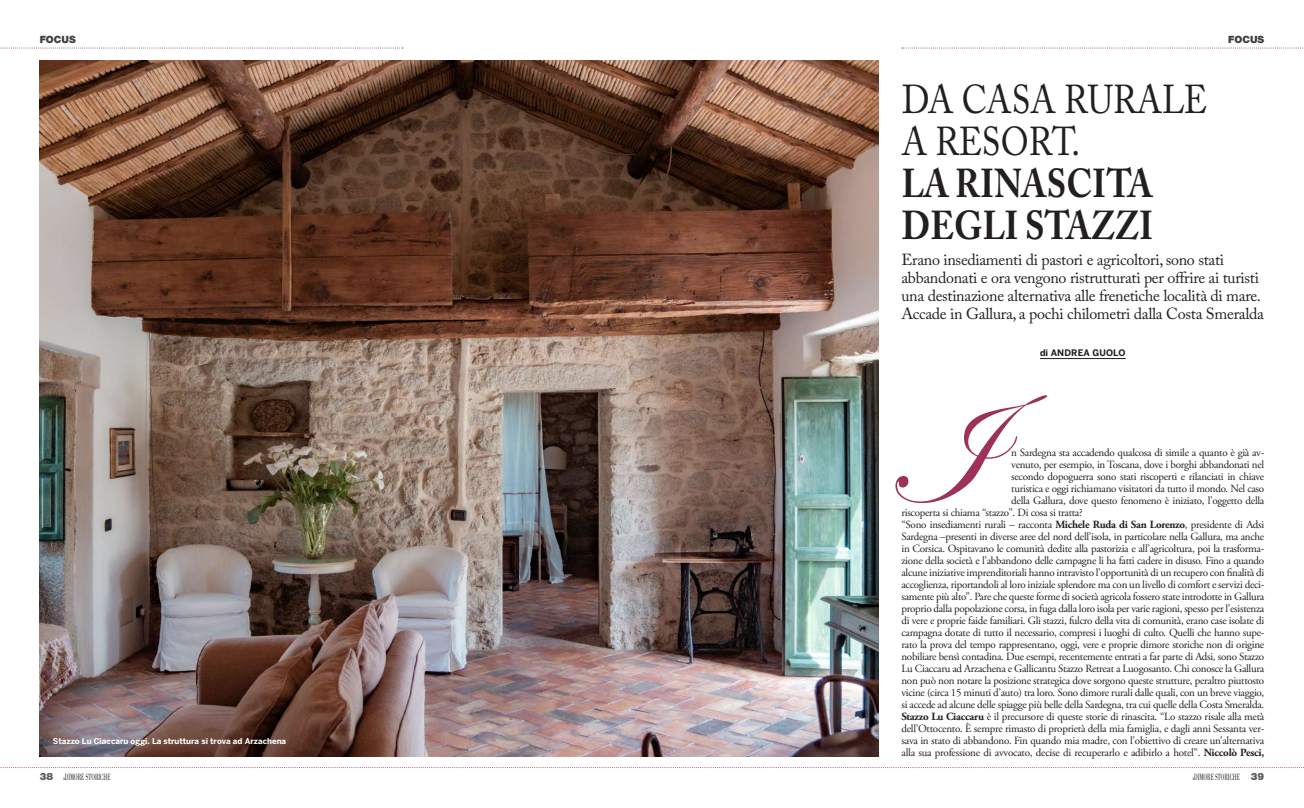
<style>
.page{position:relative;width:1304px;height:808px;background:#fff}
.page>*{position:absolute;margin:0;border:0;box-sizing:border-box;transform-origin:0 0}
.t1{font:160px "Edwardian Script ITC";color:#9e315a}
.t2{font:700 40px/42px "Adobe Caslon Pro";letter-spacing:.005em;color:#231f20;scale:.85 1}
.t3{font:40px/42px "Adobe Caslon Pro";letter-spacing:-.005em;color:#231f20;scale:.85 1}
.t4{font:16px/18px "Adobe Caslon Pro";letter-spacing:-.02em;color:#231f20}
.t5{font:11px "Adobe Garamond Pro";letter-spacing:-.025em;color:#231f20}
.t6{font:900 10px "Helvetica Neue LT Std";color:#3e3e3f}
.t7{font:900 10px "Helvetica Neue LT Std";color:#57585a}
.t8{font:9.3px "Bodoni Std";color:#231f20;scale:.57 1}
.t9{font:700 9px "Benton Sans";letter-spacing:.015em;color:#231f20}
.t10{font:700 8px "Benton Sans";color:#fff}
.s1{font-weight:700}
.s2{font-style:italic;font-size:4.4px}
.s3{font-family:"Helvetica Neue LT Std";font-weight:900;font-size:10px;color:#57585a}
</style>
<div class="page">
<svg style="left:0;top:767px;width:1304px;height:1px"></svg>
<svg style="left:0;top:48px;width:403px;height:1px"></svg>
<svg style="left:902px;top:48px;width:401px;height:1px"></svg>
<img style="left:40px;top:60px;width:839px;height:697px">
<hr style="left:1040px;top:358px;width:86px;height:1px;background:#231f20">
<p class="t6" style="left:40px;top:34px;width:38px">FOCUS</p>
<p class="t6" style="left:1228px;top:34px;width:38px">FOCUS</p>
<h2 class="t3" style="left:902px;top:79px;width:361px">DA CASA RURALE<br>A RESORT.</h2>
<h2 class="t2" style="left:902px;top:163px;width:298px">LA RINASCITA<br>DEGLI STAZZI</h2>
<p class="t4" style="left:901px;top:250px;width:364px">Erano insediamenti di pastori e agricoltori, sono stati abbandonati e ora vengono ristrutturati per offrire ai turisti una destinazione alternativa alle frenetiche località di mare.<br>Accade in Gallura, a pochi chilometri dalla Costa Smeralda</p>
<p class="t10" style="left:53px;top:736px;width:235px">Stazzo Lu Ciaccaru oggi. La struttura si trova ad Arzachena</p>
<p class="t9" style="left:1040px;top:347px;width:87px">di ANDREA GUOLO</p>
<h1 class="t1" style="left:884px;top:363px;width:104px">I</h1>
<p class="t5" style="left:1011px;top:446px;width:254px">n Sardegna sta accadendo qualcosa di simile a quanto è già av-</p>
<p class="t5" style="left:1011px;top:458px;width:254px">venuto, per esempio, in Toscana, dove i borghi abbandonati nel</p>
<p class="t5" style="left:1011px;top:470px;width:254px">secondo dopoguerra sono stati riscoperti e rilanciati in chiave</p>
<p class="t5" style="left:1011px;top:482px;width:254px">turistica e oggi richiamano visitatori da tutto il mondo. Nel caso</p>
<p class="t5" style="left:1011px;top:494px;width:255px">della Gallura, dove questo fenomeno è iniziato, l’oggetto della</p>
<p class="t5" style="left:901px;top:506px;width:183px">riscoperta si chiama “stazzo”. Di cosa si tratta?</p>
<p class="t5" style="left:901px;top:518px;width:364px">“Sono insediamenti rurali – racconta <span class="s1">Michele Ruda di San Lorenzo</span>, presidente di Adsi</p>
<p class="t5" style="left:901px;top:530px;width:364px">Sardegna –presenti in diverse aree del nord dell’isola, in particolare nella Gallura, ma anche</p>
<p class="t5" style="left:901px;top:542px;width:364px">in Corsica. Ospitavano le comunità dedite alla pastorizia e all’agricoltura, poi la trasforma-</p>
<p class="t5" style="left:901px;top:554px;width:364px">zione della società e l’abbandono delle campagne li ha fatti cadere in disuso. Fino a quando</p>
<p class="t5" style="left:901px;top:566px;width:364px">alcune iniziative imprenditoriali hanno intravisto l’opportunità di un recupero con finalità di</p>
<p class="t5" style="left:901px;top:578px;width:364px">accoglienza, riportandoli al loro iniziale splendore ma con un livello di comfort e servizi deci-</p>
<p class="t5" style="left:901px;top:590px;width:364px">samente più alto”. Pare che queste forme di società agricola fossero state introdotte in Gallura</p>
<p class="t5" style="left:901px;top:602px;width:364px">proprio dalla popolazione corsa, in fuga dalla loro isola per varie ragioni, spesso per l’esistenza</p>
<p class="t5" style="left:901px;top:614px;width:364px">di vere e proprie faide familiari. Gli stazzi, fulcro della vita di comunità, erano case isolate di</p>
<p class="t5" style="left:901px;top:626px;width:364px">campagna dotate di tutto il necessario, compresi i luoghi di culto. Quelli che hanno supe-</p>
<p class="t5" style="left:901px;top:638px;width:364px">rato la prova del tempo rappresentano, oggi, vere e proprie dimore storiche non di origine</p>
<p class="t5" style="left:901px;top:650px;width:364px">nobiliare bensì contadina. Due esempi, recentemente entrati a far parte di Adsi, sono Stazzo</p>
<p class="t5" style="left:901px;top:662px;width:364px">Lu Ciaccaru ad Arzachena e Gallicantu Stazzo Retreat a Luogosanto. Chi conosce la Gallura</p>
<p class="t5" style="left:901px;top:674px;width:364px">non può non notare la posizione strategica dove sorgono queste strutture, peraltro piuttosto</p>
<p class="t5" style="left:901px;top:686px;width:364px">vicine (circa 15 minuti d’auto) tra loro. Sono dimore rurali dalle quali, con un breve viaggio,</p>
<p class="t5" style="left:901px;top:698px;width:364px">si accede ad alcune delle spiagge più belle della Sardegna, tra cui quelle della Costa Smeralda.</p>
<p class="t5" style="left:901px;top:710px;width:364px"><span class="s1">Stazzo Lu Ciaccaru</span> è il precursore di queste storie di rinascita. “Lo stazzo risale alla metà</p>
<p class="t5" style="left:901px;top:722px;width:364px">dell’Ottocento. È sempre rimasto di proprietà della mia famiglia, e dagli anni Sessanta ver-</p>
<p class="t5" style="left:901px;top:734px;width:364px">sava in stato di abbandono. Fin quando mia madre, con l’obiettivo di creare un’alternativa</p>
<p class="t5" style="left:901px;top:746px;width:364px">alla sua professione di avvocato, decise di recuperarlo e adibirlo a hotel”. <span class="s1">Niccolò Pesci,</span></p>
<p class="t7" style="left:40px;top:771px;width:15px">38</p>
<p class="t8" style="left:63px;top:772px;width:84px"><span class="s2">le</span> DIMORE STORICHE</p>
<p class="t8" style="left:1193px;top:772px;width:127px"><span class="s2">le</span> DIMORE STORICHE <span class="s3">39</span></p>
</div>
